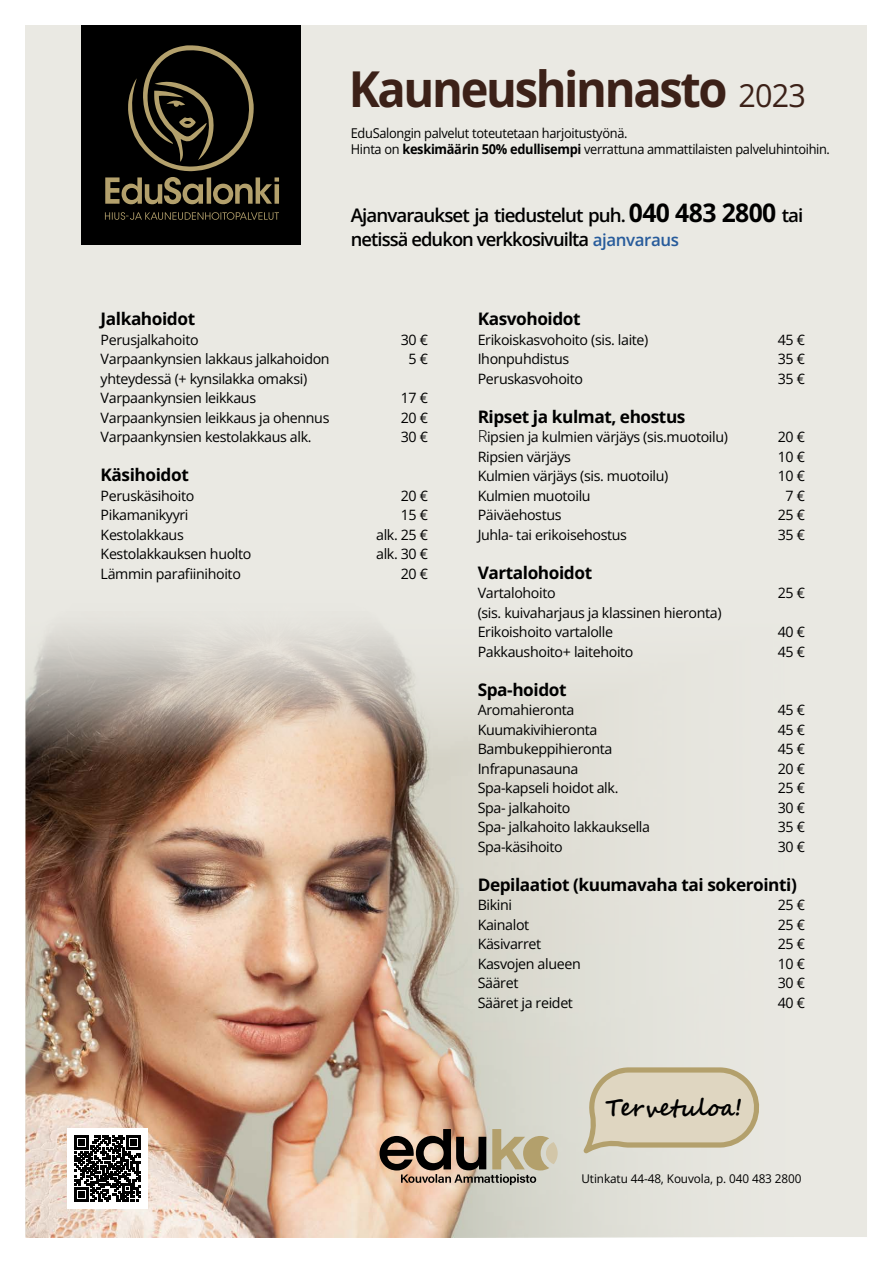
<style>
.page{position:relative;width:893px;height:1263px;background:#fff}
.page>*{position:absolute;margin:0;border:0;box-sizing:border-box;transform-origin:0 0}
.H1_Otsikko{font:700 49.5px "Open Sans";letter-spacing:-.05em;color:#3c2118;scale:.95 1}
.P_Leipis{font:700 24px "Segoe Script";color:#000;scale:.95 1}
.P_Leipis-2{font:600 18.75px "Open Sans";letter-spacing:-.05em;color:#000}
.t1{font:700 17.25px "Open Sans";letter-spacing:-.025em;color:#000}
.t2{font:14.25px/19.5px "Open Sans";letter-spacing:-.025em;color:#000}
.P_Leipis-3{font:13.5px "Open Sans";letter-spacing:-.025em;color:#000;scale:.95 1}
.t3{font:12px "Open Sans";letter-spacing:-.01em;color:#000}
.s1{font-weight:400;font-size:31.5px}
.s2{font-weight:700}
.s3{font-weight:700;font-size:25.5px}
.s4{font-size:17.25px;color:#275b9b}
.s5{font-weight:300;font-size:16.5px}
</style>
<div class="page">
<div style="left:26px;top:26px;width:841px;height:1211px;background:#eae9e3"></div>
<img style="left:26px;top:627px;width:622px;height:610px">
<svg style="left:379px;top:1129px;width:179px;height:56px;background:#a49581"></svg>
<img style="left:360px;top:1150px;width:43px;height:43px">
<svg style="left:583px;top:1067px;width:177px;height:86px"></svg>
<div style="left:67px;top:1128px;width:81px;height:81px;background:#fff"></div>
<svg style="left:74px;top:1135px;width:67px;height:67px"></svg>
<div style="left:81px;top:26px;width:219px;height:219px;background:#000"></div>
<svg style="left:105px;top:212px;width:174px;height:8px"></svg>
<svg style="left:105px;top:177px;width:174px;height:27px"></svg>
<svg style="left:128px;top:45px;width:126px;height:126px"></svg>
<img style="left:238px;top:1012px;width:56px;height:56px">
<h1 class="H1_Otsikko" style="left:349px;top:56px;width:483px">Kauneushinnasto <span class="s1">2023</span></h1>
<p class="P_Leipis-3" style="left:351px;top:124px;width:293px">EduSalongin palvelut toteutetaan harjoitustyönä.</p>
<p class="P_Leipis-3" style="left:351px;top:140px;width:506px">Hinta on <span class="s2">keskimäärin 50% edullisempi</span> verrattuna ammattilaisten palveluhintoihin.</p>
<p class="P_Leipis-2" style="left:351px;top:202px;width:454px">Ajanvaraukset ja tiedustelut puh. <span class="s3">040 483 2800</span> tai</p>
<p class="P_Leipis-2" style="left:351px;top:226px;width:330px">netissä edukon verkkosivuilta <span class="s4">ajanvaraus</span></p>
<p class="t1" style="left:101px;top:307px;width:96px">Jalkahoidot</p>
<p class="t2" style="left:101px;top:330px;width:100px">Perusjalkahoito</p>
<p class="t2" style="left:401px;top:330px;width:29px">30 €</p>
<p class="t2" style="left:101px;top:349px;width:231px">Varpaankynsien lakkaus jalkahoidon</p>
<p class="t2" style="left:409px;top:349px;width:21px">5 €</p>
<p class="t2" style="left:101px;top:369px;width:208px">yhteydessä (+ kynsilakka omaksi)</p>
<p class="t2" style="left:101px;top:388px;width:157px">Varpaankynsien leikkaus</p>
<p class="t2" style="left:401px;top:388px;width:29px">17 €</p>
<p class="t2" style="left:101px;top:408px;width:230px">Varpaankynsien leikkaus ja ohennus</p>
<p class="t2" style="left:401px;top:408px;width:29px">20 €</p>
<p class="t2" style="left:101px;top:427px;width:212px">Varpaankynsien kestolakkaus alk.</p>
<p class="t2" style="left:401px;top:427px;width:29px">30 €</p>
<p class="t1" style="left:101px;top:463px;width:90px">Käsihoidot</p>
<p class="t2" style="left:101px;top:486px;width:95px">Peruskäsihoito</p>
<p class="t2" style="left:401px;top:486px;width:29px">20 €</p>
<p class="t2" style="left:101px;top:505px;width:89px">Pikamanikyyri</p>
<p class="t2" style="left:401px;top:505px;width:29px">15 €</p>
<p class="t2" style="left:101px;top:525px;width:85px">Kestolakkaus</p>
<p class="t2" style="left:376px;top:525px;width:53px">alk. 25 €</p>
<p class="t2" style="left:101px;top:544px;width:152px">Kestolakkauksen huolto</p>
<p class="t2" style="left:376px;top:544px;width:53px">alk. 30 €</p>
<p class="t2" style="left:101px;top:564px;width:142px">Lämmin parafiinihoito</p>
<p class="t2" style="left:401px;top:564px;width:29px">20 €</p>
<p class="t1" style="left:478px;top:307px;width:104px">Kasvohoidot</p>
<p class="t2" style="left:478px;top:330px;width:172px">Erikoiskasvohoito (sis. laite)</p>
<p class="t2" style="left:778px;top:330px;width:29px">45 €</p>
<p class="t2" style="left:478px;top:349px;width:93px">Ihonpuhdistus</p>
<p class="t2" style="left:778px;top:349px;width:29px">35 €</p>
<p class="t2" style="left:478px;top:369px;width:107px">Peruskasvohoito</p>
<p class="t2" style="left:778px;top:369px;width:29px">35 €</p>
<p class="t1" style="left:478px;top:405px;width:209px">Ripset ja kulmat, ehostus</p>
<p class="t2" style="left:478px;top:427px;width:252px"><span class="s5">R</span>ipsien ja kulmien värjäys (sis.muotoilu)</p>
<p class="t2" style="left:778px;top:427px;width:29px">20 €</p>
<p class="t2" style="left:478px;top:447px;width:95px">Ripsien värjäys</p>
<p class="t2" style="left:778px;top:447px;width:29px">10 €</p>
<p class="t2" style="left:478px;top:466px;width:192px">Kulmien värjäys (sis. muotoilu)</p>
<p class="t2" style="left:778px;top:466px;width:29px">10 €</p>
<p class="t2" style="left:478px;top:486px;width:115px">Kulmien muotoilu</p>
<p class="t2" style="left:786px;top:486px;width:21px">7 €</p>
<p class="t2" style="left:478px;top:505px;width:85px">Päiväehostus</p>
<p class="t2" style="left:778px;top:505px;width:29px">25 €</p>
<p class="t2" style="left:478px;top:525px;width:151px">Juhla- tai erikoisehostus</p>
<p class="t2" style="left:778px;top:525px;width:29px">35 €</p>
<p class="t1" style="left:478px;top:561px;width:116px">Vartalohoidot</p>
<p class="t2" style="left:478px;top:583px;width:80px">Vartalohoito</p>
<p class="t2" style="left:778px;top:583px;width:29px">25 €</p>
<p class="t2" style="left:478px;top:603px;width:245px">(sis. kuivaharjaus ja klassinen hieronta)<br>Erikoishoito vartalolle</p>
<p class="t2" style="left:778px;top:622px;width:29px">40 €</p>
<p class="t2" style="left:478px;top:642px;width:157px">Pakkaushoito+ laitehoito</p>
<p class="t2" style="left:778px;top:642px;width:29px">45 €</p>
<p class="t1" style="left:478px;top:678px;width:90px">Spa-hoidot</p>
<p class="t2" style="left:478px;top:700px;width:98px">Aromahieronta</p>
<p class="t2" style="left:778px;top:700px;width:29px">45 €</p>
<p class="t2" style="left:478px;top:720px;width:121px">Kuumakivihieronta</p>
<p class="t2" style="left:778px;top:720px;width:29px">45 €</p>
<p class="t2" style="left:478px;top:739px;width:136px">Bambukeppihieronta</p>
<p class="t2" style="left:778px;top:739px;width:29px">45 €</p>
<p class="t2" style="left:478px;top:759px;width:102px">Infrapunasauna</p>
<p class="t2" style="left:778px;top:759px;width:29px">20 €</p>
<p class="t2" style="left:478px;top:778px;width:142px">Spa-kapseli hoidot alk.</p>
<p class="t2" style="left:778px;top:778px;width:29px">25 €</p>
<p class="t2" style="left:478px;top:798px;width:94px">Spa- jalkahoito</p>
<p class="t2" style="left:778px;top:798px;width:29px">30 €</p>
<p class="t2" style="left:478px;top:817px;width:174px">Spa- jalkahoito lakkauksella</p>
<p class="t2" style="left:778px;top:817px;width:29px">35 €</p>
<p class="t2" style="left:478px;top:837px;width:87px">Spa-käsihoito</p>
<p class="t2" style="left:778px;top:837px;width:29px">30 €</p>
<p class="t1" style="left:478px;top:873px;width:321px">Depilaatiot (kuumavaha tai sokerointi)</p>
<p class="t2" style="left:478px;top:895px;width:36px">Bikini</p>
<p class="t2" style="left:778px;top:895px;width:29px">25 €</p>
<p class="t2" style="left:478px;top:915px;width:53px">Kainalot</p>
<p class="t2" style="left:778px;top:915px;width:29px">25 €</p>
<p class="t2" style="left:478px;top:934px;width:65px">Käsivarret</p>
<p class="t2" style="left:778px;top:934px;width:29px">25 €</p>
<p class="t2" style="left:478px;top:954px;width:105px">Kasvojen alueen</p>
<p class="t2" style="left:778px;top:954px;width:29px">10 €</p>
<p class="t2" style="left:478px;top:973px;width:42px">Sääret</p>
<p class="t2" style="left:778px;top:973px;width:29px">30 €</p>
<p class="t2" style="left:478px;top:993px;width:97px">Sääret ja reidet</p>
<p class="t2" style="left:778px;top:993px;width:29px">40 €</p>
<p class="P_Leipis" style="left:606px;top:1088px;width:145px">Tervetuloa!</p>
<p class="t3" style="left:581px;top:1171px;width:221px">Utinkatu 44-48, Kouvola, p. 040 483 2800</p>
</div>
